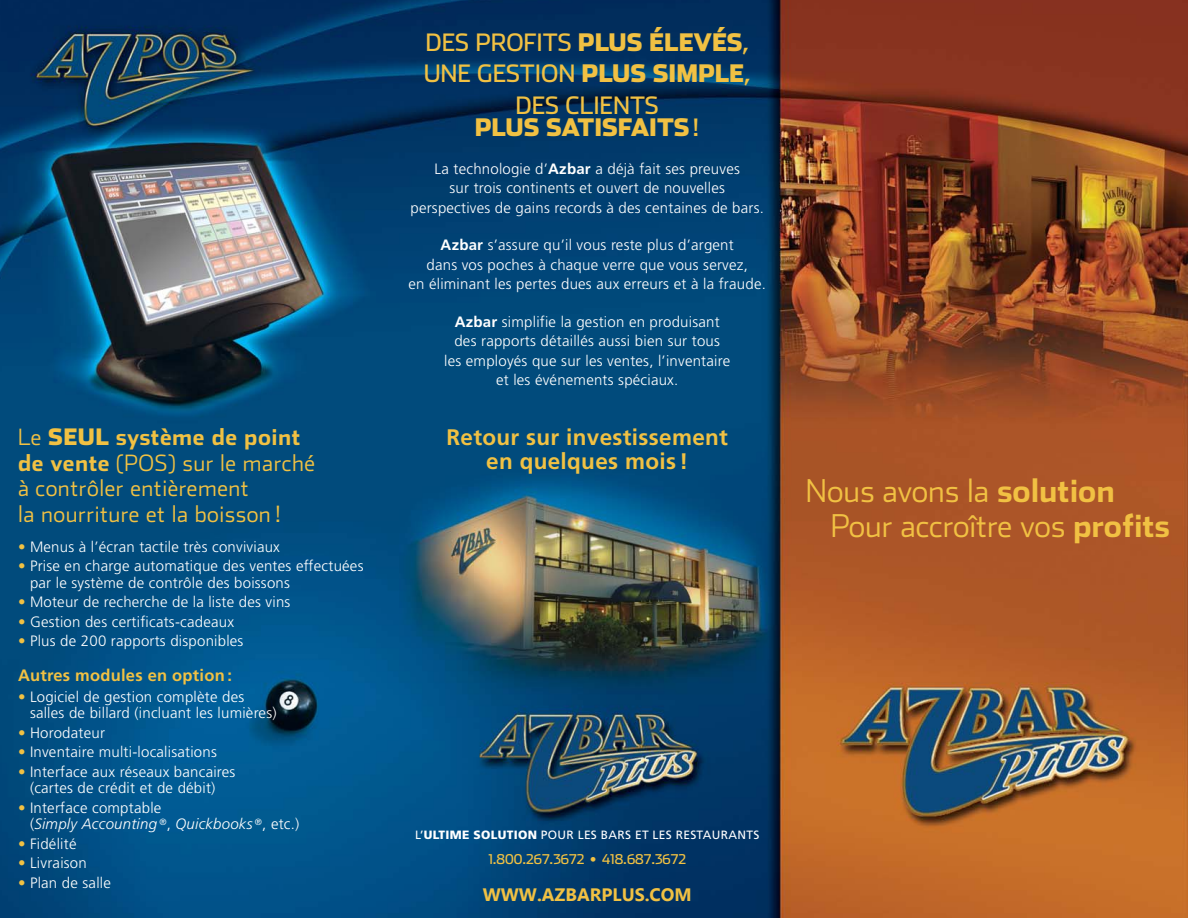
<style>
.page{position:relative;width:1188px;height:918px;background:#fff}
.page>*{position:absolute;margin:0;border:0;box-sizing:border-box;transform-origin:0 0}
.t1{font:300 31.5px/34.5px "Stainless";color:#f1c143}
.t2{font:24px/31.5px "Stainless";color:#f1c143;text-align:center}
.t3{font:900 24px "Stainless";color:#f1c143}
.t4{font:300 22.5px/25.5px "Stainless";letter-spacing:.025em;color:#f1c143}
.t5{font:700 22.5px/24px "Frutiger";letter-spacing:.015em;color:#f1c143;text-align:center}
.t6{font:700 18px "Segoe UI";color:#f1c143}
.t7{font:700 16.5px "Frutiger";letter-spacing:.015em;color:#f1c143}
.t8{font:300 15px/19.5px "Frutiger";letter-spacing:.015em;color:#fff;text-align:center}
.t9{font:13.5px "Stainless";color:#f1c143}
.t10{font:12px "Frutiger";letter-spacing:.025em;color:#fff}
.s1{font-weight:900}
.s2{font-weight:700}
.s3{color:#f1c143}
.s4{font-style:italic}
.s5{font-weight:400}
.s6{font-family:"Frutiger"}
</style>
<div class="page">
<img style="left:0;top:0;width:1187px;height:918px">
<h3 class="t4" style="left:18px;top:427px;width:299px">Le <span class="s1">SEUL</span> <span class="s2">système de point de vente</span> (POS) sur le marché à contrôler entièrement<br>la nourriture et la boisson !</h3>
<p class="t8" style="left:18px;top:538px;width:263px"><span class="s3">•</span> Menus à l’écran tactile très conviviaux</p>
<p class="t8" style="left:30px;top:559px;width:335px;line-height:16.5px;text-align:left;text-indent:-12px"><span class="s3">•</span> Prise en charge automatique des ventes effectuées par le système de contrôle des boissons</p>
<p class="t8" style="left:18px;top:594px;width:274px"><span class="s3">•</span> Moteur de recherche de la liste des vins</p>
<p class="t8" style="left:18px;top:613px;width:218px"><span class="s3">•</span> Gestion des certificats-cadeaux</p>
<p class="t8" style="left:18px;top:633px;width:227px"><span class="s3">•</span> Plus de 200 rapports disponibles</p>
<p class="t7" style="left:18px;top:669px;width:215px">Autres modules en option :</p>
<p class="t8" style="left:30px;top:690px;width:248px;line-height:16.5px;text-align:left;text-indent:-12px"><span class="s3">•</span> Logiciel de gestion complète des salles de billard (incluant les lumières)</p>
<p class="t8" style="left:18px;top:724px;width:89px"><span class="s3">•</span> Horodateur</p>
<p class="t8" style="left:18px;top:744px;width:200px"><span class="s3">•</span> Inventaire multi-localisations</p>
<p class="t8" style="left:18px;top:765px;width:219px;line-height:16.5px"><span class="s3">•</span> Interface aux réseaux bancaires (cartes de crédit et de débit)</p>
<p class="t8" style="left:30px;top:801px;width:271px;line-height:16.5px;text-align:left;text-indent:-12px"><span class="s3">•</span> Interface comptable<br>(<span class="s4">Simply Accounting</span> <sup>®</sup>, <span class="s4">Quickbooks</span> <sup>®</sup>, etc.)</p>
<p class="t8" style="left:18px;top:835px;width:60px"><span class="s3">•</span> Fidélité</p>
<p class="t8" style="left:18px;top:855px;width:70px"><span class="s3">•</span> Livraison</p>
<p class="t8" style="left:18px;top:874px;width:94px"><span class="s3">•</span> Plan de salle</p>
<h2 class="t2" style="left:424px;top:28px;width:329px">DES PROFITS <span class="s1">PLUS ÉLEVÉS</span>,<br>UNE GESTION <span class="s1">PLUS SIMPLE</span>,<br>DES CLIENTS</h2>
<h2 class="t3" style="left:475px;top:118px;width:226px">PLUS SATISFAITS<span class="s5">!</span></h2>
<p class="t8" style="left:410px;top:160px;width:355px">La technologie d’<span class="s2">Azbar</span> a déjà fait ses preuves<br>sur trois continents et ouvert de nouvelles perspectives de gains records à des centaines de bars.</p>
<p class="t8" style="left:408px;top:236px;width:359px"><span class="s2">Azbar</span> s’assure qu’il vous reste plus d’argent<br>dans vos poches à chaque verre que vous servez,<br>en éliminant les pertes dues aux erreurs et à la fraude.</p>
<p class="t8" style="left:444px;top:313px;width:287px"><span class="s2">Azbar</span> simplifie la gestion en produisant des rapports détaillés aussi bien sur tous les employés que sur les ventes, l’inventaire et les événements spéciaux.</p>
<h3 class="t5" style="left:446px;top:427px;width:283px">Retour sur investissement en quelques mois !</h3>
<h1 class="t1" style="left:830px;top:477px;width:341px;text-indent:-25px">Nous avons la <span class="s2">solution<br></span>Pour accroître vos <span class="s2">profits</span></h1>
<p class="t10" style="left:415px;top:830px;width:346px">L’<span class="s1">ULTIME SOLUTION</span> POUR LES BARS ET LES RESTAURANTS</p>
<p class="t9" style="left:488px;top:854px;width:199px">1.800.267.3672 <span class="s6">•</span> 418.687.3672</p>
<p class="t6" style="left:483px;top:881px;width:211px">WWW.AZBARPLUS.COM</p>
</div>
